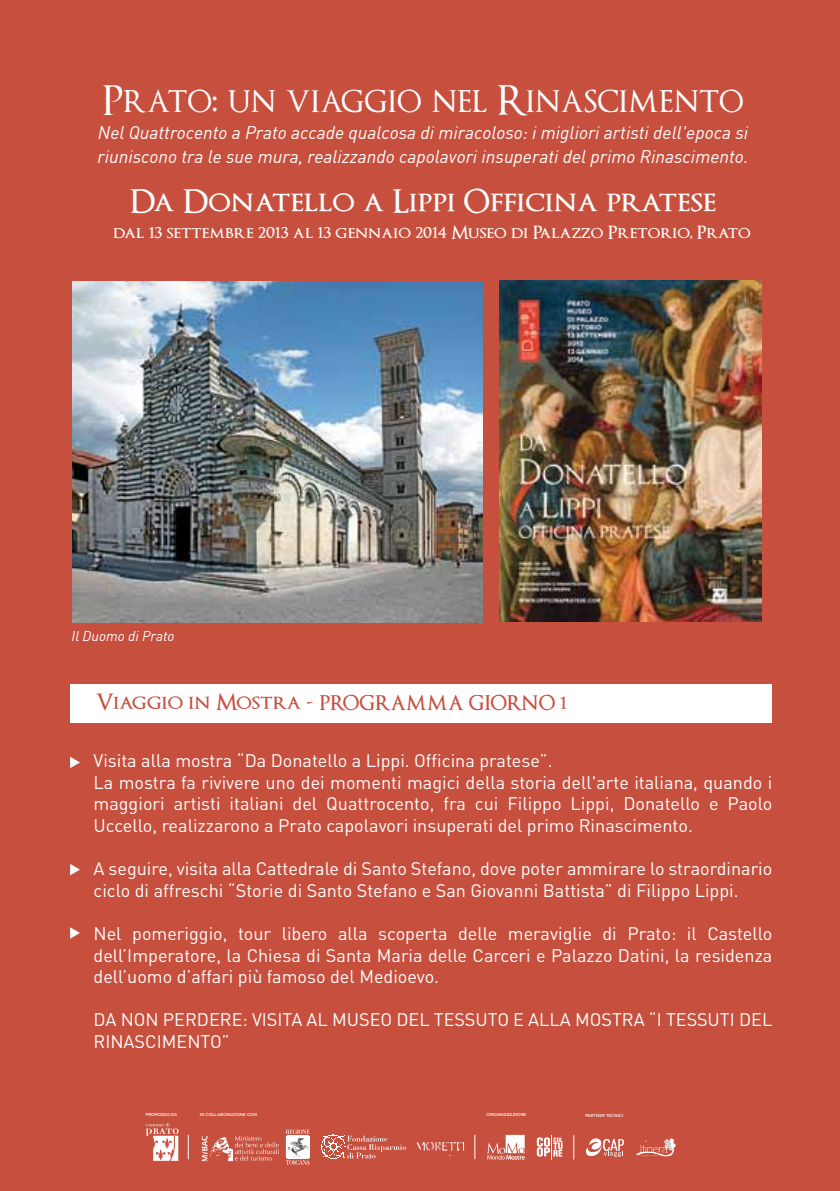
<style>
.page{position:relative;width:840px;height:1191px;background:#fff}
.page>*{position:absolute;margin:0;border:0;box-sizing:border-box;transform-origin:0 0}
.t1{font:40px "Optimus Princeps";color:#fff}
.t2{font:600 32px "Optimus Princeps";color:#fff}
.t3{font:600 22px "Optimus Princeps";color:#c74f3e}
.t4{font:18px/21.6px "DIN";color:#fff}
.t5{font:italic 18px/24px "DIN";color:#fff}
.t6{font:600 18px "Optimus Princeps";color:#fff}
.t7{font:italic 14px "DIN";color:#fff}
.t8{font:500 4.2px "Novecentowide";letter-spacing:-.005em;color:#fff}
.s1{font-size:20px}
</style>
<div class="page">
<div style="left:0;top:0;width:839px;height:1191px;background:#c74f3e"></div>
<div style="left:71px;top:684px;width:700px;height:39px;background:#fff"></div>
<svg style="left:70px;top:757px;width:10px;height:11px"></svg>
<svg style="left:70px;top:864px;width:10px;height:11px"></svg>
<svg style="left:70px;top:927px;width:10px;height:11px"></svg>
<img style="left:499px;top:281px;width:262px;height:340px">
<img style="left:73px;top:281px;width:409px;height:341px">
<svg style="left:573px;top:1135px;width:1px;height:24px"></svg>
<svg style="left:474px;top:1135px;width:1px;height:24px"></svg>
<img style="left:416px;top:1142px;width:48px;height:14px">
<svg style="left:536px;top:1135px;width:26px;height:24px"></svg>
<svg style="left:347px;top:1135px;width:59px;height:23px"></svg>
<img style="left:321px;top:1134px;width:25px;height:25px">
<svg style="left:486px;top:1134px;width:38px;height:25px"></svg>
<svg style="left:188px;top:1134px;width:1px;height:25px"></svg>
<svg style="left:286px;top:1129px;width:24px;height:35px"></svg>
<svg style="left:145px;top:1122px;width:33px;height:38px"></svg>
<svg style="left:202px;top:1136px;width:77px;height:25px"></svg>
<svg style="left:636px;top:1138px;width:39px;height:18px"></svg>
<svg style="left:585px;top:1138px;width:38px;height:19px"></svg>
<h1 class="t1" style="left:102px;top:81px;width:642px">Prato: un viaggio nel Rinascimento</h1>
<p class="t5" style="left:98px;top:120px;width:652px">Nel Quattrocento a Prato accade qualcosa di miracoloso: i migliori artisti dell'epoca si riuniscono tra le sue mura, realizzando capolavori insuperati del primo Rinascimento.</p>
<h2 class="t2" style="left:130px;top:185px;width:587px">Da Donatello a Lippi Officina pratese</h2>
<p class="t6" style="left:113px;top:223px;width:638px">dal 13 settembre 2013 al 13 gennaio 2014 Museo di Palazzo Pretorio, Prato</p>
<p class="t7" style="left:72px;top:627px;width:104px">Il Duomo di Prato</p>
<p class="t3" style="left:96px;top:691px;width:472px">Viaggio in Mostra - <span class="s1">PROGRAMMA GIORNO 1</span></p>
<p class="t4" style="left:93px;top:750px;width:680px">Visita alla mostra “Da Donatello a Lippi. Officina pratese”.<br>La mostra fa rivivere uno dei momenti magici della storia dell'arte italiana, quando i maggiori artisti italiani del Quattrocento, fra cui Filippo Lippi, Donatello e Paolo Uccello, realizzarono a Prato capolavori insuperati del primo Rinascimento.</p>
<p class="t4" style="left:93px;top:858px;width:680px">A seguire, visita alla Cattedrale di Santo Stefano, dove poter ammirare lo straordinario ciclo di affreschi “Storie di Santo Stefano e San Giovanni Battista” di Filippo Lippi.</p>
<p class="t4" style="left:93px;top:923px;width:680px;text-align:justify">Nel pomeriggio, tour libero alla scoperta delle meraviglie di Prato: il Castello dell’Imperatore, la Chiesa di Santa Maria delle Carceri e Palazzo Datini, la residenza dell’uomo d’affari più famoso del Medioevo.</p>
<p class="t4" style="left:93px;top:1009px;width:680px">DA NON PERDERE: VISITA AL MUSEO DEL TESSUTO E ALLA MOSTRA “I TESSUTI DEL<br>RINASCIMENTO”</p>
<p class="t8" style="left:146px;top:1112px;width:33px">PROMOSSA DA</p>
<p class="t8" style="left:200px;top:1112px;width:59px">IN COLLABORAZIONE CON</p>
<p class="t8" style="left:486px;top:1112px;width:41px">ORGANIZZAZIONE</p>
<p class="t8" style="left:585px;top:1112px;width:39px">PARTNER TECNICI</p>
</div>
